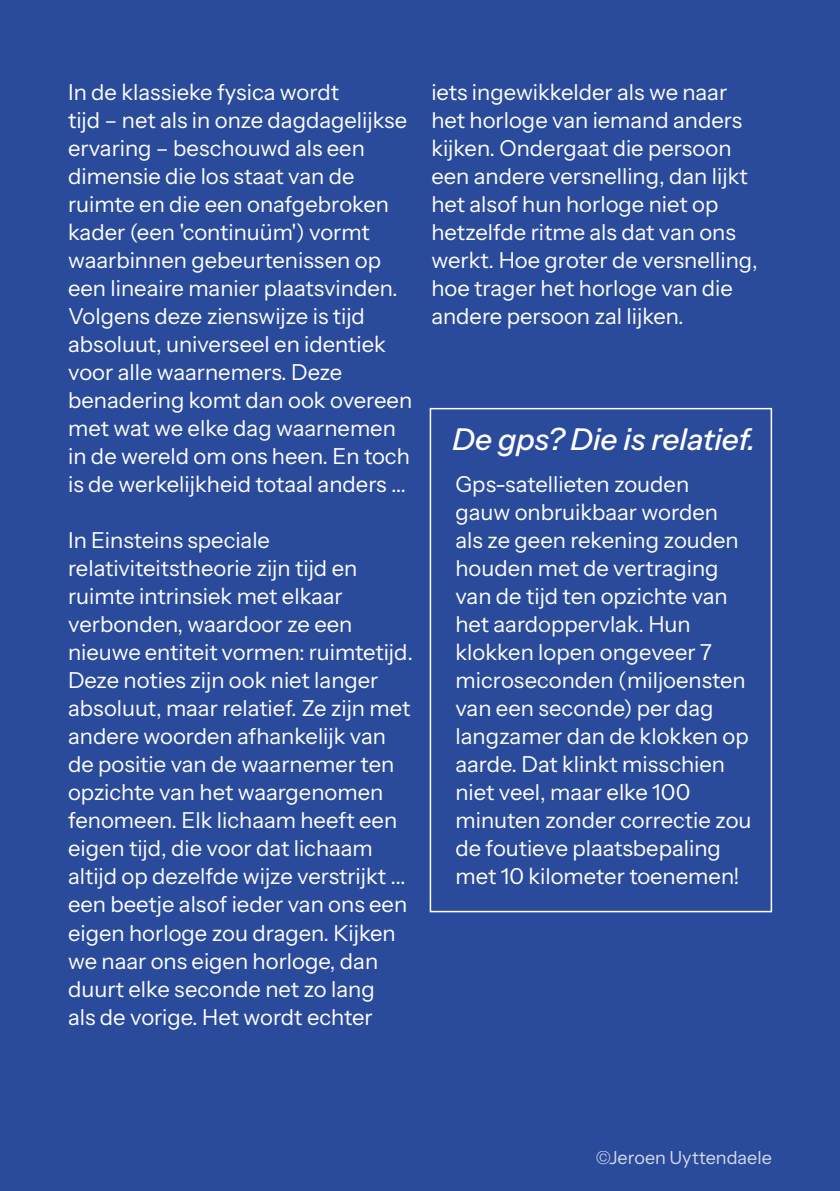
<style>
.page{position:relative;width:840px;height:1191px;background:#fff}
.page>*{position:absolute;margin:0;border:0;box-sizing:border-box;transform-origin:0 0}
.t1{font:italic 30px "Instrument Sans";color:#fff}
.t2{font:22px/28px "Instrument Sans";color:#fff}
.t3{font:18px "Instrument Sans";color:#fff}
</style>
<div class="page">
<div style="left:0;top:0;width:839px;height:1191px;background:#2a4b9b"></div>
<div style="left:429px;top:408px;width:342px;height:504px;border:2px solid #fff"></div>
<p class="t2" style="left:68px;top:78px;width:345px">In de klassieke fysica wordt<br>tijd – net als in onze dagdagelijkse ervaring – beschouwd als een dimensie die los staat van de ruimte en die een onafgebroken kader (een 'continuüm') vormt waarbinnen gebeurtenissen op een lineaire manier plaatsvinden.<br>Volgens deze zienswijze is tijd absoluut, universeel en identiek voor alle waarnemers. Deze benadering komt dan ook overeen met wat we elke dag waarnemen in de wereld om ons heen. En toch is de werkelijkheid totaal anders ...</p>
<p class="t2" style="left:68px;top:526px;width:346px">In Einsteins speciale relativiteitstheorie zijn tijd en ruimte intrinsiek met elkaar verbonden, waardoor ze een nieuwe entiteit vormen: ruimtetijd.<br>Deze noties zijn ook niet langer absoluut, maar relatief. Ze zijn met andere woorden afhankelijk van de positie van de waarnemer ten opzichte van het waargenomen fenomeen. Elk lichaam heeft een eigen tijd, die voor dat lichaam altijd op dezelfde wijze verstrijkt ... een beetje alsof ieder van ons een eigen horloge zou dragen. Kijken we naar ons eigen horloge, dan duurt elke seconde net zo lang<br>als de vorige. Het wordt echter</p>
<p class="t2" style="left:431px;top:79px;width:328px">iets ingewikkelder als we naar het horloge van iemand anders kijken. Ondergaat die persoon een andere versnelling, dan lijkt het alsof hun horloge niet op hetzelfde ritme als dat van ons werkt. Hoe groter de versnelling, hoe trager het horloge van die andere persoon zal lijken.</p>
<h1 class="t1" style="left:452px;top:420px;width:304px">De gps? Die is relatief.</h1>
<p class="t2" style="left:455px;top:470px;width:297px">Gps-satellieten zouden<br>gauw onbruikbaar worden<br>als ze geen rekening zouden houden met de vertraging van de tijd ten opzichte van het aardoppervlak. Hun klokken lopen ongeveer 7 microseconden (miljoensten van een seconde) per dag langzamer dan de klokken op aarde. Dat klinkt misschien niet veel, maar elke 100 minuten zonder correctie zou de foutieve plaatsbepaling met 10 kilometer toenemen!</p>
<p class="t3" style="left:595px;top:1146px;width:178px">©Jeroen Uyttendaele</p>
</div>
